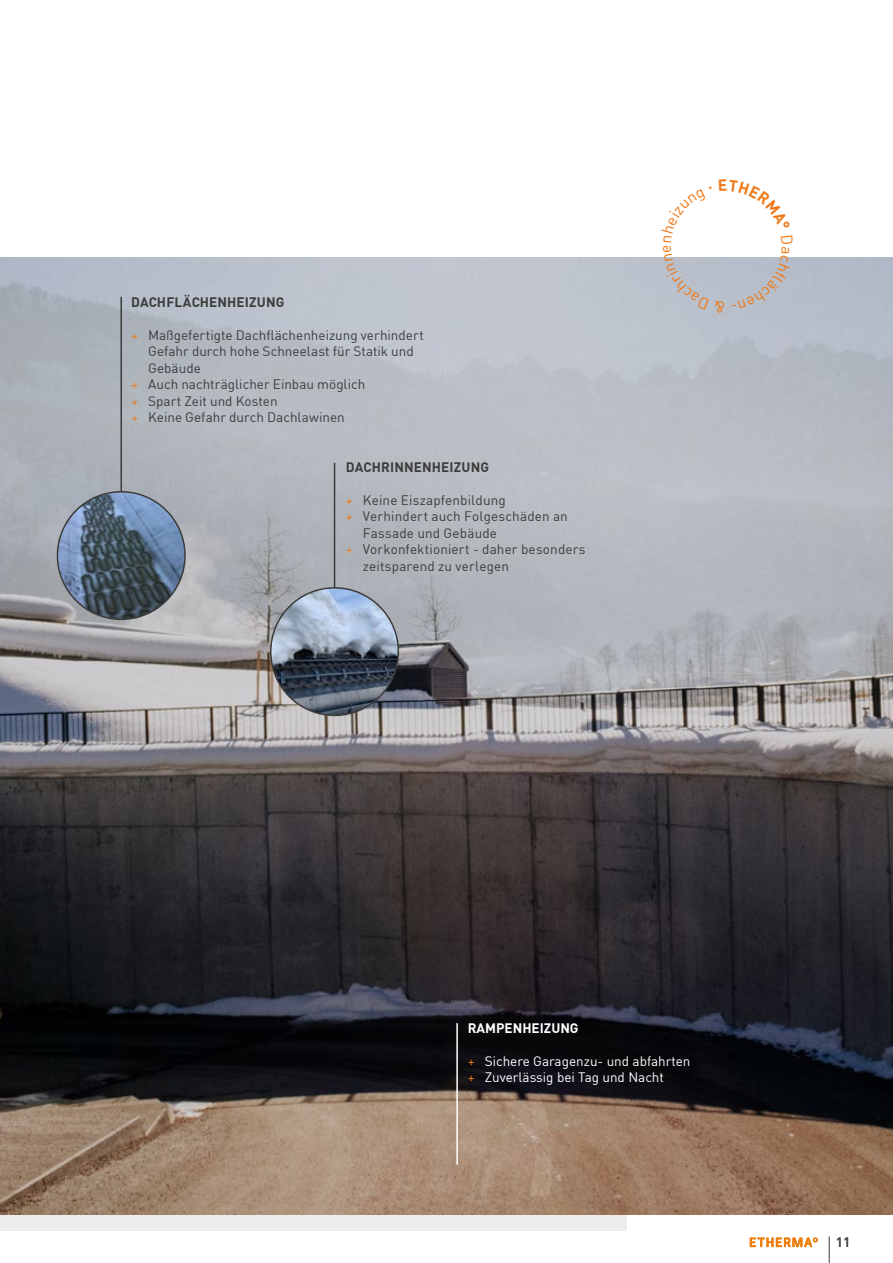
<style>
.page{position:relative;width:893px;height:1263px;background:#fff}
.page>*{position:absolute;margin:0;border:0;box-sizing:border-box;transform-origin:0 0}
.t1{font:13.5px "DIN";letter-spacing:.005em;color:#3c3c3b}
.t2{font:13.5px/16.5px "DIN";color:#fff}
.t3{font:700 13.5px "DIN";letter-spacing:.01em;color:#3c3c3b}
.t4{font:700 13.5px "DIN";color:#fff}
.s1{color:#ef7918}
</style>
<div class="page">
<svg style="left:829px;top:1236px;width:1px;height:27px"></svg>
<svg style="left:750px;top:1237px;width:68px;height:10px"></svg>
<div style="left:0;top:554px;width:626px;height:677px;background:#ededed"></div>
<img style="left:0;top:257px;width:893px;height:957px">
<hr style="left:456px;top:1023px;width:2px;height:142px;background:#fff">
<hr style="left:120px;top:297px;width:2px;height:274px;background:#3c3c3b">
<hr style="left:334px;top:463px;width:1px;height:162px;background:#3c3c3b">
<img style="left:271px;top:588px;width:127px;height:127px;border-radius:64px">
<img style="left:57px;top:492px;width:128px;height:127px;border-radius:64px">
<div style="left:662px;top:257px;width:131px;height:56px;background:#b7bfca"></div>
<p class="t3" style="left:131px;top:293px;width:155px">DACHFLÄCHENHEIZUNG</p>
<p class="t1" style="left:131px;top:326px;width:294px"><span class="s1">+</span> Maßgefertigte Dachflächenheizung verhindert</p>
<p class="t1" style="left:148px;top:343px;width:267px">Gefahr durch hohe Schneelast für Statik und</p>
<p class="t1" style="left:148px;top:359px;width:54px">Gebäude</p>
<p class="t1" style="left:131px;top:376px;width:236px"><span class="s1">+</span> Auch nachträglicher Einbau möglich</p>
<p class="t1" style="left:131px;top:392px;width:148px"><span class="s1">+</span> Spart Zeit und Kosten</p>
<p class="t1" style="left:131px;top:409px;width:215px"><span class="s1">+</span> Keine Gefahr durch Dachlawinen</p>
<p class="t3" style="left:346px;top:458px;width:145px">DACHRINNENHEIZUNG</p>
<p class="t1" style="left:346px;top:491px;width:161px"><span class="s1">+</span> Keine Eiszapfenbildung</p>
<p class="t1" style="left:346px;top:508px;width:223px"><span class="s1">+</span> Verhindert auch Folgeschäden an</p>
<p class="t1" style="left:363px;top:524px;width:136px">Fassade und Gebäude</p>
<p class="t1" style="left:346px;top:541px;width:241px"><span class="s1">+</span> Vorkonfektioniert - daher besonders</p>
<p class="t1" style="left:363px;top:557px;width:148px">zeitsparend zu verlegen</p>
<p class="t4" style="left:468px;top:1019px;width:112px">RAMPENHEIZUNG</p>
<p class="t2" style="left:468px;top:1052px;width:224px"><span class="s1">+</span> Sichere Garagenzu- und abfahrten <span class="s1">+</span> Zuverlässig bei Tag und Nacht</p>
<p class="t3" style="left:836px;top:1233px;width:16px">11</p>
</div>
